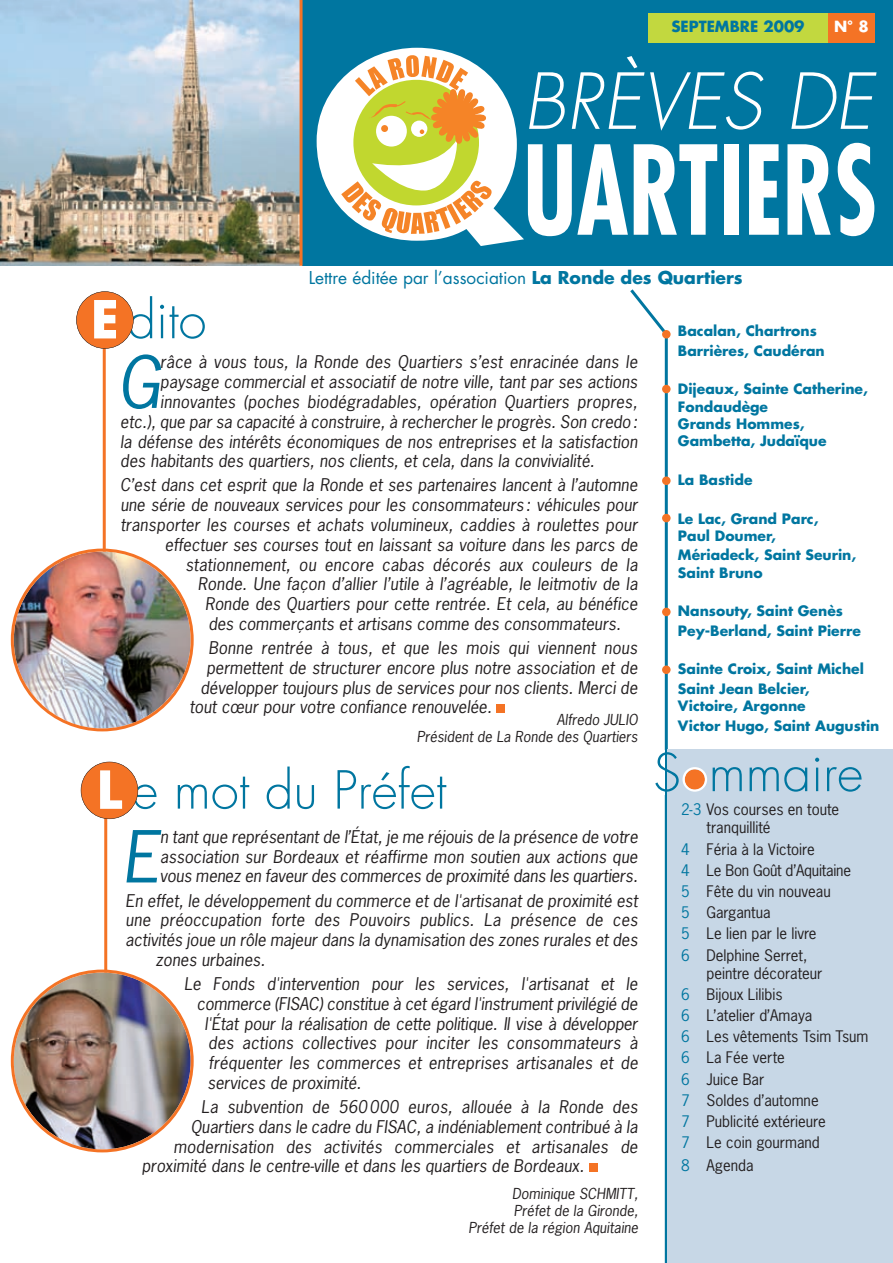
<style>
.page{position:relative;width:893px;height:1263px;background:#fff}
.page>*{position:absolute;margin:0;border:0;box-sizing:border-box;transform-origin:0 0}
.t1{font:700 condensed 120px "Futura";color:#fff;scale:.82 1}
.t2{font:italic 300 75px "Futura";letter-spacing:.005em;color:#fff}
.t3{font:italic 67.35px "News Gothic";color:#0076a0}
.t4{font:300 51px "Futura";color:#0076a0}
.t5{font:17.25px "Futura";color:#0076a0}
.t6{font:italic 16.5px/19.8px "News Gothic";letter-spacing:.005em;color:#231f20;text-align:justify}
.t7{font:15px/21.1px "News Gothic";color:#231f20}
.t8{font:700 15px "Futura";color:#0076a0}
.t9{font:700 15px "Futura";color:#fff}
.t10{font:italic 14.25px/17.1px "News Gothic";letter-spacing:.005em;color:#231f20;text-align:right}
.t11{font:700 13.95px/17.2px "Futura";color:#0076a0}
.s1{font-stretch:normal;font-size:240px}
.s2{font-weight:700}
.s3{font-weight:700;color:#fff}
.s4{color:#fff}
.s5{color:#0076a0}
</style>
<div class="page">
<img style="left:0;top:0;width:300px;height:266px">
<div style="left:303px;top:0;width:590px;height:266px;background:#0076a0"></div>
<hr style="left:300px;top:0;width:3px;height:266px;background:#f47325">
<svg style="left:630px;top:289px;width:35px;height:43px"></svg>
<hr style="left:665px;top:335px;width:3px;height:928px;background:#0076a0">
<div style="left:662px;top:330px;width:9px;height:9px;background:#f47325;border-radius:50%"></div>
<div style="left:662px;top:385px;width:9px;height:8px;background:#f47325;border-radius:50%"></div>
<div style="left:662px;top:476px;width:9px;height:9px;background:#f47325;border-radius:50%"></div>
<div style="left:662px;top:514px;width:9px;height:8px;background:#f47325;border-radius:50%"></div>
<div style="left:662px;top:608px;width:9px;height:8px;background:#f47325;border-radius:50%"></div>
<div style="left:662px;top:665px;width:9px;height:9px;background:#f47325;border-radius:50%"></div>
<hr style="left:103px;top:333px;width:3px;height:374px;background:#f47325">
<div style="left:76px;top:291px;width:57px;height:57px;background:#f47325;border-radius:50%"></div>
<div style="left:76px;top:291px;width:58px;height:58px;border:1px solid #231f20;border-radius:50%"></div>
<img style="left:11px;top:549px;width:183px;height:182px">
<div style="left:668px;top:749px;width:225px;height:514px;background:#c7d7e6"></div>
<div style="left:685px;top:769px;width:20px;height:21px;background:#f47325;border-radius:50%"></div>
<svg style="left:341px;top:55px;width:151px;height:179px"></svg>
<div style="left:648px;top:13px;width:180px;height:30px;background:#c2d83f"></div>
<div style="left:828px;top:13px;width:47px;height:30px;background:#f47325"></div>
<hr style="left:104px;top:780px;width:3px;height:303px;background:#f47325">
<div style="left:589px;top:1163px;width:9px;height:9px;background:#f47325"></div>
<div style="left:81px;top:762px;width:57px;height:57px;background:#f47325;border-radius:50%"></div>
<div style="left:81px;top:762px;width:57px;height:57px;border:1px solid #231f20;border-radius:50%"></div>
<div style="left:497px;top:704px;width:8px;height:9px;background:#f47325"></div>
<img style="left:11px;top:969px;width:183px;height:183px">
<p class="t8" style="left:671px;top:19px;width:135px">SEPTEMBRE 2009</p>
<p class="t9" style="left:834px;top:19px;width:36px">N° 8</p>
<h1 class="t1" style="left:310px;top:138px;width:693px"><span class="s1">Q</span>UARTIERS</h1>
<h2 class="t2" style="left:523px;top:67px;width:351px">BRÈVES DE</h2>
<p class="t5" style="left:309px;top:270px;width:436px">Lettre éditée par l’association <span class="s2">La Ronde des Quartiers</span></p>
<p class="t11" style="left:678px;top:323px;width:148px;line-height:19.4px">Bacalan, Chartrons<br>Barrières, Caudéran</p>
<p class="t11" style="left:678px;top:382px;width:191px">Dijeaux, Sainte Catherine,<br>Fondaudège<br>Grands Hommes,<br>Gambetta, Judaïque</p>
<p class="t11" style="left:678px;top:472px;width:76px">La Bastide</p>
<p class="t11" style="left:678px;top:511px;width:142px">Le Lac, Grand Parc,<br>Paul Doumer,</p>
<p class="t11" style="left:678px;top:548px;width:180px">Mériadeck, Saint Seurin,<br>Saint Bruno</p>
<p class="t11" style="left:678px;top:603px;width:184px;line-height:19.4px">Nansouty, Saint Genès<br>Pey-Berland, Saint Pierre</p>
<p class="t11" style="left:678px;top:661px;width:187px;line-height:19.4px">Sainte Croix, Saint Michel<br>Saint Jean Belcier,</p>
<p class="t11" style="left:678px;top:697px;width:203px;line-height:19.4px">Victoire, Argonne<br>Victor Hugo, Saint Augustin</p>
<h3 class="t4" style="left:91px;top:296px;width:117px"><span class="s3">E</span> dito</h3>
<h3 class="t3" style="left:117px;top:345px;width:44px">G</h3>
<p class="t6" style="left:160px;top:353px;width:479px">râce à vous tous, la Ronde des Quartiers s’est enracinée dans le</p>
<p class="t6" style="left:160px;top:372px;width:479px">paysage commercial et associatif de notre ville, tant par ses actions</p>
<p class="t6" style="left:160px;top:392px;width:479px">innovantes (poches biodégradables, opération Quartiers propres,</p>
<p class="t6" style="left:120px;top:412px;width:519px">etc.), que par sa capacité à construire, à rechercher le progrès. Son credo:</p>
<p class="t6" style="left:120px;top:432px;width:519px">la défense des intérêts économiques de nos entreprises et la satisfaction</p>
<p class="t6" style="left:120px;top:452px;width:476px">des habitants des quartiers, nos clients, et cela, dans la convivialité.</p>
<p class="t6" style="left:120px;top:476px;width:519px">C’est dans cet esprit que la Ronde et ses partenaires lancent à l’automne</p>
<p class="t6" style="left:120px;top:496px;width:519px">une série de nouveaux services pour les consommateurs: véhicules pour</p>
<p class="t6" style="left:120px;top:515px;width:519px">transporter les courses et achats volumineux, caddies à roulettes pour</p>
<p class="t6" style="left:165px;top:535px;width:474px">effectuer ses courses tout en laissant sa voiture dans les parcs de</p>
<p class="t6" style="left:185px;top:555px;width:454px">stationnement, ou encore cabas décorés aux couleurs de la</p>
<p class="t6" style="left:198px;top:575px;width:441px">Ronde. Une façon d’allier l’utile à l’agréable, le leitmotiv de la</p>
<p class="t6" style="left:205px;top:595px;width:434px">Ronde des Quartiers pour cette rentrée. Et cela, au bénéfice</p>
<p class="t6" style="left:208px;top:614px;width:414px">des commerçants et artisans comme des consommateurs.</p>
<p class="t6" style="left:209px;top:638px;width:430px">Bonne rentrée à tous, et que les mois qui viennent nous</p>
<p class="t6" style="left:206px;top:658px;width:432px">permettent de structurer encore plus notre association et de</p>
<p class="t6" style="left:200px;top:678px;width:439px">développer toujours plus de services pour nos clients. Merci de</p>
<p class="t6" style="left:190px;top:698px;width:304px">tout cœur pour votre confiance renouvelée.</p>
<p class="t10" style="left:417px;top:712px;width:223px">Alfredo JULIO<br>Président de La Ronde des Quartiers</p>
<h3 class="t4" style="left:97px;top:766px;width:351px"><span class="s3">L</span> e mot du Préfet</h3>
<h3 class="t3" style="left:122px;top:820px;width:39px">E</h3>
<p class="t6" style="left:160px;top:827px;width:479px">n tant que représentant de l’État, je me réjouis de la présence de votre association sur Bordeaux et réaffirme mon soutien aux actions que vous menez en faveur des commerces de proximité dans les quartiers.</p>
<p class="t6" style="left:125px;top:891px;width:514px">En effet, le développement du commerce et de l'artisanat de proximité est</p>
<p class="t6" style="left:125px;top:911px;width:514px">une préoccupation forte des Pouvoirs publics. La présence de ces</p>
<p class="t6" style="left:125px;top:930px;width:514px">activités joue un rôle majeur dans la dynamisation des zones rurales et des</p>
<p class="t6" style="left:155px;top:950px;width:111px">zones urbaines.</p>
<p class="t6" style="left:184px;top:974px;width:455px">Le Fonds d'intervention pour les services, l'artisanat et le</p>
<p class="t6" style="left:197px;top:994px;width:442px">commerce (FISAC) constitue à cet égard l'instrument privilégié de</p>
<p class="t6" style="left:205px;top:1014px;width:435px">l'État pour la réalisation de cette politique. Il vise à développer</p>
<p class="t6" style="left:208px;top:1034px;width:431px">des actions collectives pour inciter les consommateurs à</p>
<p class="t6" style="left:209px;top:1053px;width:431px">fréquenter les commerces et entreprises artisanales et de</p>
<p class="t6" style="left:207px;top:1073px;width:155px">services de proximité.</p>
<p class="t6" style="left:201px;top:1097px;width:438px">La subvention de 560 000 euros, allouée à la Ronde des</p>
<p class="t6" style="left:191px;top:1117px;width:448px">Quartiers dans le cadre du FISAC, a indéniablement contribué à la</p>
<p class="t6" style="left:173px;top:1137px;width:466px">modernisation des activités commerciales et artisanales de</p>
<p class="t6" style="left:142px;top:1157px;width:444px">proximité dans le centre-ville et dans les quartiers de Bordeaux.</p>
<p class="t10" style="left:468px;top:1185px;width:171px">Dominique SCHMITT,<br>Préfet de la Gironde,<br>Préfet de la région Aquitaine</p>
<h3 class="t4" style="left:653px;top:749px;width:212px">S<span class="s4">o</span>mmaire</h3>
<p class="t7" style="left:706px;top:801px;width:134px;line-height:18px;text-indent:-26px"><span class="s5">2-3</span> Vos courses en toute tranquillité</p>
<p class="t7" style="left:681px;top:839px;width:172px"><span class="s5">4</span> Féria à la Victoire<br><span class="s5">4</span> Le Bon Goût d’Aquitaine<br><span class="s5">5</span> Fête du vin nouveau<br><span class="s5">5</span> Gargantua<br><span class="s5">5</span> Le lien par le livre<br><span class="s5">6</span> Delphine Serret,</p>
<p class="t7" style="left:681px;top:963px;width:189px;text-indent:26px">peintre décorateur<br><span class="s5">6</span> Bijoux Lilibis<br><span class="s5">6</span> L’atelier d’Amaya<br><span class="s5">6</span> Les vêtements Tsim Tsum<br><span class="s5">6</span> La Fée verte<br><span class="s5">6</span> Juice Bar<br><span class="s5">7</span> Soldes d’automne<br><span class="s5">7</span> Publicité extérieure<br><span class="s5">7</span> Le coin gourmand</p>
<p class="t7" style="left:681px;top:1155px;width:74px"><span class="s5">8</span> Agenda</p>
</div>
